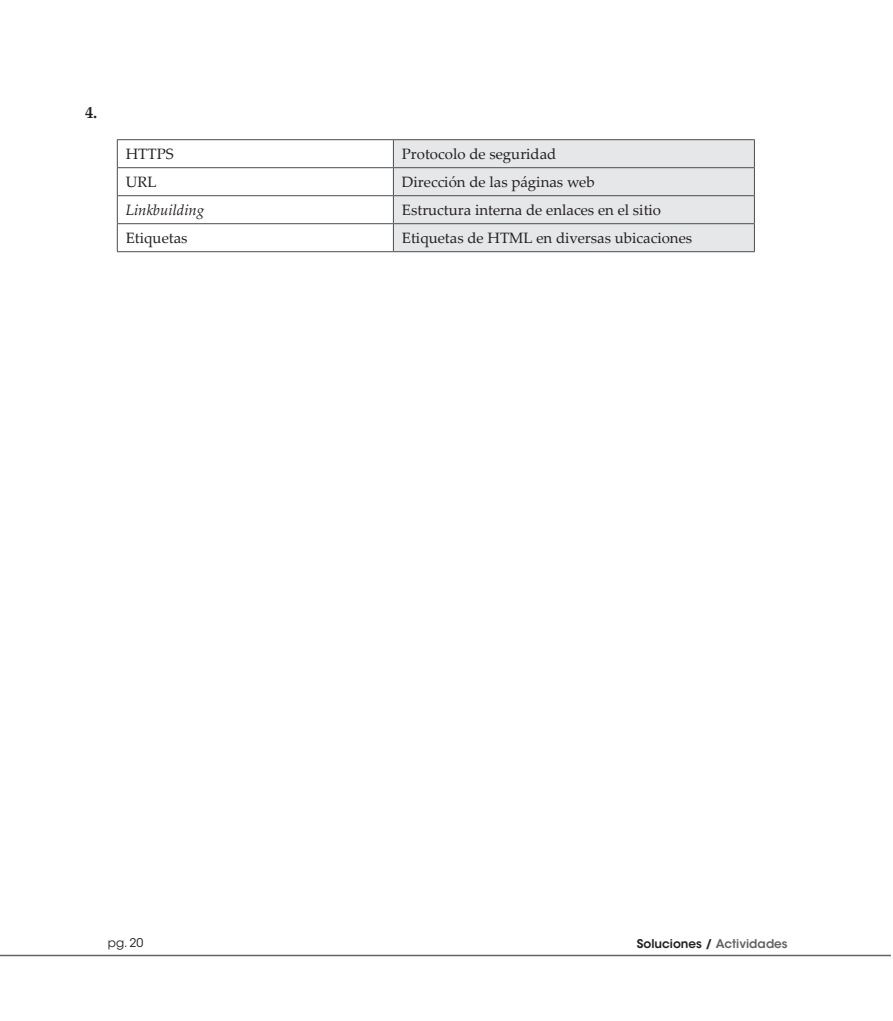
<style>
.page{position:relative;width:893px;height:1021px;background:#fff}
.page>*{position:absolute;margin:0;border:0;box-sizing:border-box;transform-origin:0 0}
.t1{font:700 16.5px "Palatino Linotype";color:#231f20}
.t2{font:15px "Palatino Linotype";color:#231f20}
.t3{font:italic 15px "Palatino Linotype";color:#231f20}
.t4{font:600 12px "ITC Avant Garde Std";color:#231f20}
.t5{font:12px "ITC Avant Garde Std";color:#231f20}
.s1{color:#636366}
</style>
<div class="page">
<hr style="left:0;top:954px;width:891px;height:2px;background:#636366">
<div style="left:394px;top:140px;width:360px;height:111px;background:#e6e7e9"></div>
<hr style="left:393px;top:139px;width:362px;height:1px;background:#4b4c4d">
<hr style="left:393px;top:167px;width:362px;height:1px;background:#4b4c4d">
<hr style="left:393px;top:195px;width:362px;height:1px;background:#4b4c4d">
<hr style="left:393px;top:223px;width:362px;height:1px;background:#4b4c4d">
<svg style="left:754px;top:140px;width:1px;height:111px"></svg>
<hr style="left:393px;top:251px;width:362px;height:1px;background:#4b4c4d">
<hr style="left:117px;top:139px;width:276px;height:1px;background:#4b4c4d">
<svg style="left:117px;top:140px;width:277px;height:112px"></svg>
<hr style="left:117px;top:251px;width:276px;height:1px;background:#4b4c4d">
<p class="t1" style="left:85px;top:101px;width:14px">4.</p>
<p class="t2" style="left:126px;top:143px;width:49px">HTTPS</p>
<p class="t2" style="left:402px;top:143px;width:156px">Protocolo de seguridad</p>
<p class="t2" style="left:126px;top:171px;width:32px">URL</p>
<p class="t2" style="left:402px;top:171px;width:194px">Dirección de las páginas web</p>
<p class="t3" style="left:126px;top:199px;width:80px">Linkbuilding</p>
<p class="t2" style="left:402px;top:199px;width:261px">Estructura interna de enlaces en el sitio</p>
<p class="t2" style="left:126px;top:227px;width:63px">Etiquetas</p>
<p class="t2" style="left:402px;top:227px;width:292px">Etiquetas de HTML en diversas ubicaciones</p>
<p class="t5" style="left:108px;top:935px;width:37px">pg. 20</p>
<p class="t4" style="left:637px;top:936px;width:152px">Soluciones / <span class="s1">Actividades</span></p>
</div>
